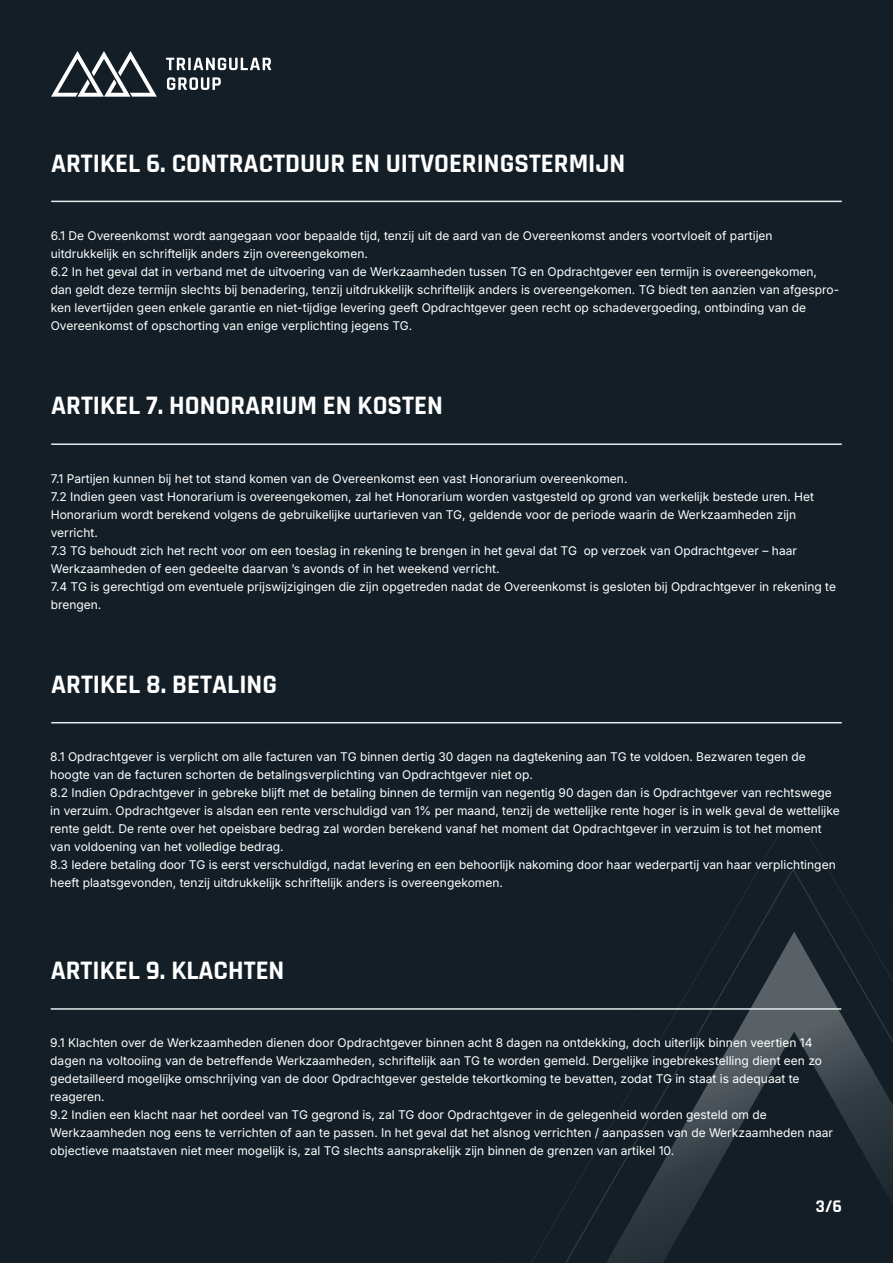
<style>
.page{position:relative;width:893px;height:1263px;background:#131e26}
.page>*{position:absolute;margin:0;border:0;box-sizing:border-box;transform-origin:0 0}
.t1{font:700 27px "Rajdhani";color:#fff}
.t2{font:700 18px "Rajdhani";color:#fff}
.t3{font:12px/18px "Inter";color:#fff}
</style>
<div class="page">
<svg style="left:575px;top:931px;width:318px;height:332px"></svg>
<svg style="left:51px;top:51px;width:106px;height:46px"></svg>
<svg style="left:166px;top:58px;width:105px;height:12px"></svg>
<svg style="left:167px;top:77px;width:54px;height:13px"></svg>
<hr style="left:51px;top:201px;width:791px;height:1px;background:#e4ebeb">
<hr style="left:51px;top:443px;width:791px;height:2px;background:#e4ebeb">
<hr style="left:51px;top:722px;width:791px;height:1px;background:#e4ebeb">
<hr style="left:51px;top:1008px;width:790px;height:2px;background:#e4ebeb">
<h1 class="t1" style="left:51px;top:146px;width:576px">ARTIKEL 6. CONTRACTDUUR EN UITVOERINGSTERMIJN</h1>
<p class="t3" style="left:51px;top:226px;width:790px">6.1 De Overeenkomst wordt aangegaan voor bepaalde tijd, tenzij uit de aard van de Overeenkomst anders voortvloeit of partijen uitdrukkelijk en schriftelijk anders zijn overeengekomen.<br>6.2 In het geval dat in verband met de uitvoering van de Werkzaamheden tussen TG en Opdrachtgever een termijn is overeengekomen, dan geldt deze termijn slechts bij benadering, tenzij uitdrukkelijk schriftelijk anders is overeengekomen. TG biedt ten aanzien van afgespro&shy;ken levertijden geen enkele garantie en niet-tijdige levering geeft Opdrachtgever geen recht op schadevergoeding, ontbinding van de Overeenkomst of opschorting van enige verplichting jegens TG.</p>
<h1 class="t1" style="left:51px;top:389px;width:393px">ARTIKEL 7. HONORARIUM EN KOSTEN</h1>
<p class="t3" style="left:51px;top:469px;width:787px">7.1 Partijen kunnen bij het tot stand komen van de Overeenkomst een vast Honorarium overeenkomen.<br>7.2 Indien geen vast Honorarium is overeengekomen, zal het Honorarium worden vastgesteld op grond van werkelijk bestede uren. Het Honorarium wordt berekend volgens de gebruikelijke uurtarieven van TG, geldende voor de periode waarin de Werkzaamheden zijn verricht.<br>7.3 TG behoudt zich het recht voor om een toeslag in rekening te brengen in het geval dat TG op verzoek van Opdrachtgever – haar Werkzaamheden of een gedeelte daarvan ʼs avonds of in het weekend verricht.<br>7.4 TG is gerechtigd om eventuele prijswijzigingen die zijn opgetreden nadat de Overeenkomst is gesloten bij Opdrachtgever in rekening te brengen.</p>
<h1 class="t1" style="left:51px;top:668px;width:227px">ARTIKEL 8. BETALING</h1>
<p class="t3" style="left:50px;top:747px;width:791px">8.1 Opdrachtgever is verplicht om alle facturen van TG binnen dertig 30 dagen na dagtekening aan TG te voldoen. Bezwaren tegen de hoogte van de facturen schorten de betalingsverplichting van Opdrachtgever niet op.<br>8.2 Indien Opdrachtgever in gebreke blijft met de betaling binnen de termijn van negentig 90 dagen dan is Opdrachtgever van rechtswege in verzuim. Opdrachtgever is alsdan een rente verschuldigd van 1% per maand, tenzij de wettelijke rente hoger is in welk geval de wettelijke rente geldt. De rente over het opeisbare bedrag zal worden berekend vanaf het moment dat Opdrachtgever in verzuim is tot het moment van voldoening van het volledige bedrag.<br>8.3 Iedere betaling door TG is eerst verschuldigd, nadat levering en een behoorlijk nakoming door haar wederpartij van haar verplichtingen heeft plaatsgevonden, tenzij uitdrukkelijk schriftelijk anders is overeengekomen.</p>
<h1 class="t1" style="left:51px;top:954px;width:235px">ARTIKEL 9. KLACHTEN</h1>
<p class="t3" style="left:50px;top:1034px;width:784px">9.1 Klachten over de Werkzaamheden dienen door Opdrachtgever binnen acht 8 dagen na ontdekking, doch uiterlijk binnen veertien 14 dagen na voltooiing van de betreffende Werkzaamheden, schriftelijk aan TG te worden gemeld. Dergelijke ingebrekestelling dient een zo gedetailleerd mogelijke omschrijving van de door Opdrachtgever gestelde tekortkoming te bevatten, zodat TG in staat is adequaat te reageren.<br>9.2 Indien een klacht naar het oordeel van TG gegrond is, zal TG door Opdrachtgever in de gelegenheid worden gesteld om de Werkzaamheden nog eens te verrichten of aan te passen. In het geval dat het alsnog verrichten / aanpassen van de Werkzaamheden naar objectieve maatstaven niet meer mogelijk is, zal TG slechts aansprakelijk zijn binnen de grenzen van artikel 10.</p>
<h2 class="t2" style="left:816px;top:1195px;width:27px">3/6</h2>
</div>
